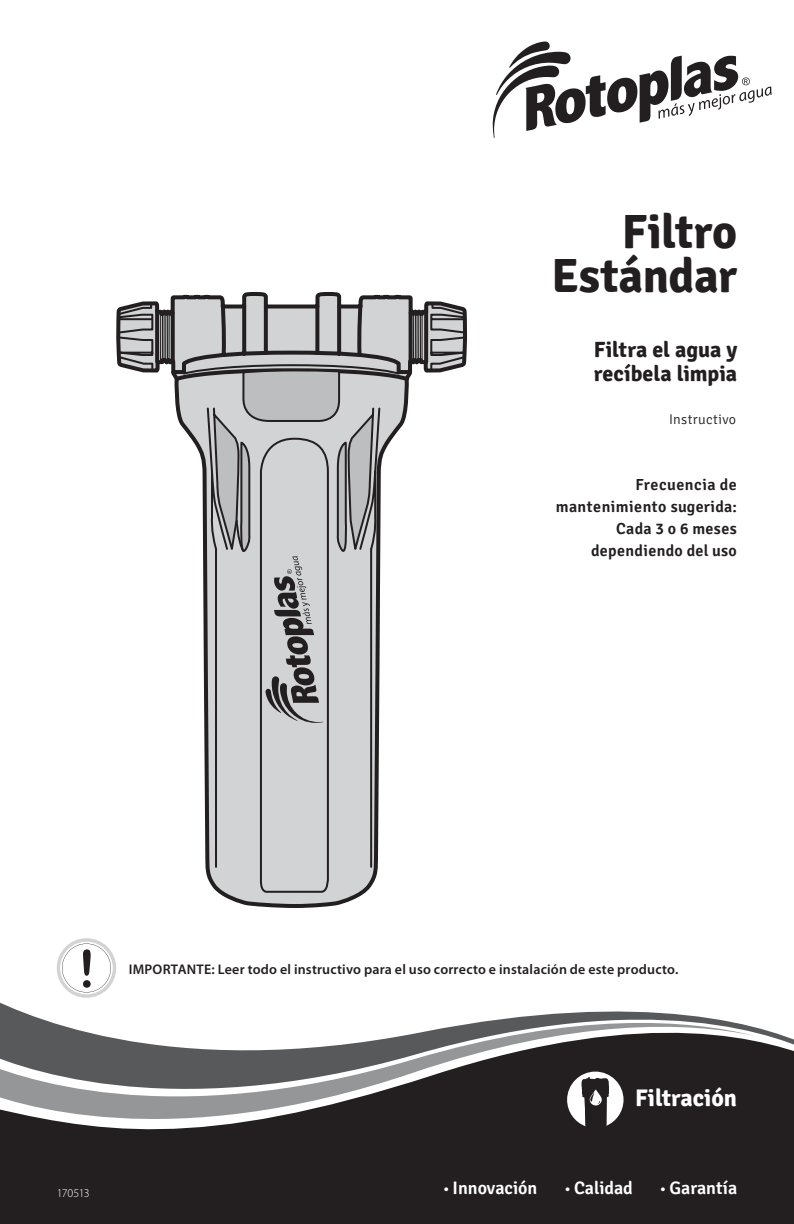
<style>
.page{position:relative;width:794px;height:1224px;background:#fff}
.page>*{position:absolute;margin:0;border:0;box-sizing:border-box;transform-origin:0 0}
.t1{font:700 48px/44px "Signika";letter-spacing:-.01em;color:#231f20;text-align:right}
.t2{font:700 24px "Signika";color:#fff}
.t3{font:700 22px/24px "Signika";color:#231f20}
.t4{font:600 18px "Signika";color:#fff}
.t5{font:600 16px/22px "Signika";letter-spacing:.025em;color:#231f20;text-align:right}
.t6{font:600 14px "Myriad Pro";letter-spacing:.015em;color:#231f20}
.t7{font:300 14px "Signika";letter-spacing:.025em;color:#231f20}
.t8{font:300 12px "Myriad Pro";letter-spacing:-.04em;color:#fff}
.s1{font-family:"Myriad Pro";font-weight:400}
</style>
<div class="page">
<div style="left:0;top:1126px;width:794px;height:98px;background:#231f20"></div>
<svg style="left:0;top:994px;width:794px;height:132px"></svg>
<svg style="left:0;top:1011px;width:754px;height:145px"></svg>
<svg style="left:493px;top:41px;width:278px;height:97px"></svg>
<div style="left:57px;top:938px;width:59px;height:60px;background:#d1d3d4;border-radius:50%"></div>
<svg style="left:60px;top:942px;width:53px;height:52px"></svg>
<svg style="left:62px;top:944px;width:49px;height:48px;background:#e2e2e2"></svg>
<svg style="left:567px;top:1072px;width:56px;height:56px"></svg>
<svg style="left:141px;top:292px;width:301px;height:616px"></svg>
<div style="left:214px;top:723px;width:159px;height:171px;background:#d1d3d4"></div>
<svg style="left:116px;top:302px;width:351px;height:421px"></svg>
<h1 class="t1" style="left:551px;top:210px;width:187px">Filtro<br>Estándar</h1>
<h3 class="t3" style="left:593px;top:338px;width:145px">Filtra el agua y recíbela limpia</h3>
<p class="t7" style="left:669px;top:412px;width:68px">Instructivo</p>
<p class="t5" style="left:555px;top:474px;width:183px">Frecuencia de mantenimiento sugerida:<br>Cada 3 o 6 meses dependiendo del uso</p>
<p class="t6" style="left:129px;top:962px;width:551px">IMPORTANTE: Leer todo el instructivo para el uso correcto e instalación de este producto.</p>
<p class="t8" style="left:57px;top:1186px;width:35px">170513</p>
<h2 class="t2" style="left:635px;top:1083px;width:103px">Filtración</h2>
<p class="t4" style="left:444px;top:1177px;width:95px"><span class="s1">•</span> Innovación</p>
<p class="t4" style="left:565px;top:1177px;width:69px"><span class="s1">•</span> Calidad</p>
<p class="t4" style="left:660px;top:1177px;width:78px"><span class="s1">•</span> Garantía</p>
</div>
